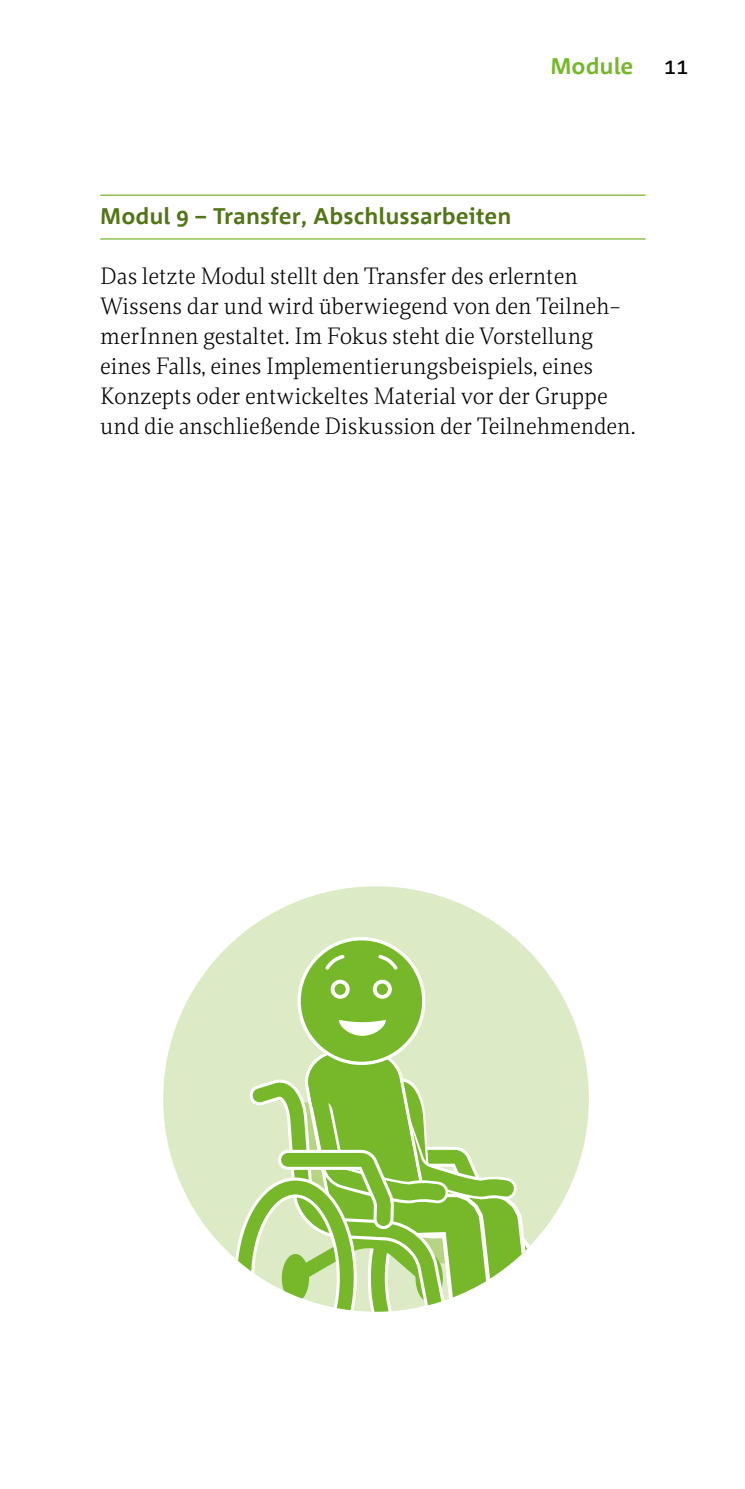
<style>
.page{position:relative;width:745px;height:1489px;background:#fff}
.page>*{position:absolute;margin:0;border:0;box-sizing:border-box;transform-origin:0 0}
.t1{font:300 22.5px/30px "Dorica";color:#000}
.t2{font:700 22.5px "Corpid Office";color:#527516}
.t3{font:700 22.5px "Corpid Office";color:#76b82a}
.t4{font:22.5px "Corpid Office";color:#000}
</style>
<div class="page">
<hr style="left:100px;top:194px;width:545px;height:2px;background:#76b82a">
<hr style="left:100px;top:238px;width:545px;height:1px;background:#76b82a">
<div style="left:163px;top:886px;width:425px;height:425px;background:#dceac5;border-radius:50%"></div>
<svg style="left:234px;top:886px;width:338px;height:425px"></svg>
<p class="t3" style="left:550px;top:54px;width:85px">Module</p>
<p class="t4" style="left:663px;top:53px;width:26px">11</p>
<p class="t2" style="left:100px;top:204px;width:412px">Modul 9 – Transfer, Abschlussarbeiten</p>
<p class="t1" style="left:100px;top:261px;width:536px">Das letzte Modul stellt den Transfer des erlernten Wissens dar und wird überwiegend von den Teilneh&shy;merInnen gestaltet. Im Fokus steht die Vorstellung eines Falls, eines Implementierungsbeispiels, eines Konzepts oder entwickeltes Material vor der Gruppe und die anschließende Diskussion der Teilnehmenden.</p>
</div>
